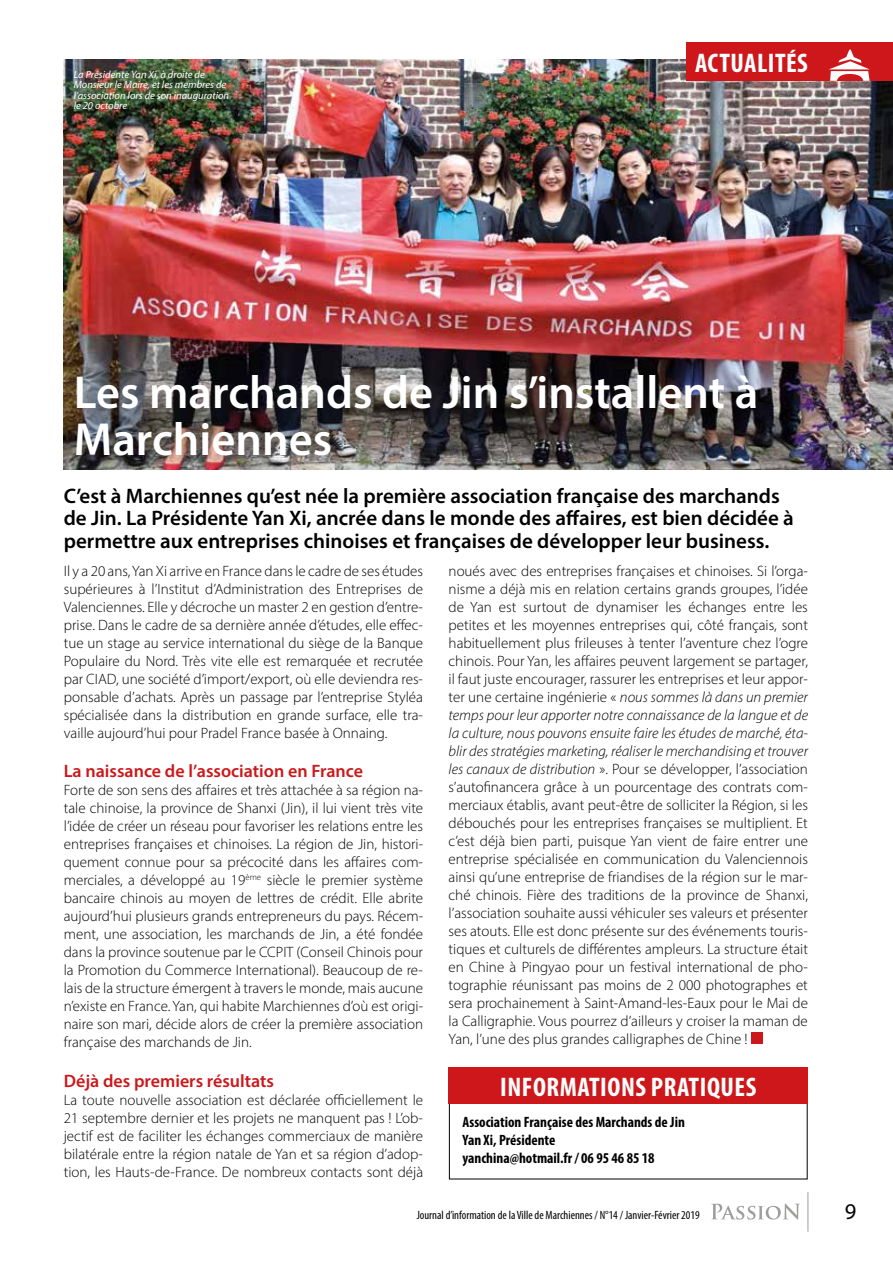
<style>
.page{position:relative;width:893px;height:1263px;background:#fff}
.page>*{position:absolute;margin:0;border:0;box-sizing:border-box;transform-origin:0 0}
.t1{font:600 46.5px/46.5px "Myriad Pro";color:#fff}
.t2{font:700 condensed 27px "Myriad Pro";letter-spacing:.02em;color:#fff}
.t3{font:22.5px "Myriad Pro";color:#000}
.t4{font:600 21px/22.5px "Myriad Pro";color:#000}
.t5{font:600 18px "Myriad Pro";color:#cd171a}
.t6{font:300 15px/18px "Myriad Pro";color:#000;text-align:justify}
.t7{font:700 condensed 15px/18px "Myriad Pro";color:#000}
.t8{font:condensed 12px "Myriad Pro";color:#000}
.t9{font:italic 10.5px/10.5px "Myriad Pro";color:#fff}
.s1{font-style:italic}
</style>
<div class="page">
<svg style="left:711px;top:1203px;width:89px;height:16px"></svg>
<hr style="left:807px;top:1192px;width:1px;height:40px;background:#9d9d9c">
<img style="left:64px;top:60px;width:829px;height:410px">
<div style="left:751px;top:1032px;width:11px;height:12px;background:#cd171a"></div>
<div style="left:449px;top:1067px;width:359px;height:36px;background:#cd171a"></div>
<div style="left:687px;top:43px;width:206px;height:38px;background:#cd171a"></div>
<svg style="left:829px;top:50px;width:41px;height:31px"></svg>
<p class="t9" style="left:74px;top:69px;width:157px">La Présidente Yan Xi, à droite de<br>Monsieur le Maire, et les membres de l’association lors de son inauguration le 20 octobre</p>
<h2 class="t2" style="left:695px;top:46px;width:114px">ACTUALITÉS</h2>
<h1 class="t1" style="left:74px;top:368px;width:686px">Les marchands de Jin s’installent à<br>Marchiennes</h1>
<p class="t4" style="left:64px;top:484px;width:732px">C’est à Marchiennes qu’est née la première association française des marchands de Jin. La Présidente Yan Xi, ancrée dans le monde des affaires, est bien décidée à permettre aux entreprises chinoises et françaises de développer leur business.</p>
<p class="t6" style="left:64px;top:562px;width:361px">Il y a 20 ans, Yan Xi arrive en France dans le cadre de ses études supérieures à l’Institut d’Administration des Entreprises de Valenciennes. Elle y décroche un master 2 en gestion d’entre&shy;prise. Dans le cadre de sa dernière année d’études, elle effec&shy;tue un stage au service international du siège de la Banque Populaire du Nord. Très vite elle est remarquée et recrutée par CIAD, une société d’import/export, où elle deviendra res&shy;ponsable d’achats. Après un passage par l’entreprise Styléa spécialisée dans la distribution en grande surface, elle tra&shy;vaille aujourd’hui pour Pradel France basée à Onnaing.</p>
<p class="t5" style="left:64px;top:760px;width:301px">La naissance de l’association en France</p>
<p class="t6" style="left:64px;top:781px;width:361px">Forte de son sens des affaires et très attachée à sa région na&shy;tale chinoise, la province de Shanxi (Jin), il lui vient très vite l’idée de créer un réseau pour favoriser les relations entre les entreprises françaises et chinoises. La région de Jin, histori&shy;quement connue pour sa précocité dans les affaires com&shy;merciales, a développé au 19<sup>ème</sup> siècle le premier système bancaire chinois au moyen de lettres de crédit. Elle abrite aujourd’hui plusieurs grands entrepreneurs du pays. Récem&shy;ment, une association, les marchands de Jin, a été fondée dans la province soutenue par le CCPIT (Conseil Chinois pour la Promotion du Commerce International). Beaucoup de re&shy;lais de la structure émergent à travers le monde, mais aucune n’existe en France. Yan, qui habite Marchiennes d’où est origi&shy;naire son mari, décide alors de créer la première association française des marchands de Jin.</p>
<p class="t5" style="left:64px;top:1069px;width:212px">Déjà des premiers résultats</p>
<p class="t6" style="left:64px;top:1091px;width:361px">La toute nouvelle association est déclarée officiellement le 21 septembre dernier et les projets ne manquent pas ! L’ob&shy;jectif est de faciliter les échanges commerciaux de manière bilatérale entre la région natale de Yan et sa région d’adop&shy;tion, les Hauts-de-France. De nombreux contacts sont déjà</p>
<p class="t6" style="left:449px;top:562px;width:361px">noués avec des entreprises françaises et chinoises. Si l’orga&shy;nisme a déjà mis en relation certains grands groupes, l’idée de Yan est surtout de dynamiser les échanges entre les petites et les moyennes entreprises qui, côté français, sont habituellement plus frileuses à tenter l’aventure chez l’ogre chinois. Pour Yan, les affaires peuvent largement se partager, il faut juste encourager, rassurer les entreprises et leur appor&shy;ter une certaine ingénierie « <span class="s1">nous sommes là dans un premier temps pour leur apporter notre connaissance de la langue et de la culture, nous pouvons ensuite faire les études de marché, éta&shy;blir des stratégies marketing, réaliser le merchandising et trouver les canaux de distribution</span> ». Pour se développer, l’association s’autofinancera grâce à un pourcentage des contrats com&shy;merciaux établis, avant peut-être de solliciter la Région, si les débouchés pour les entreprises françaises se multiplient. Et c’est déjà bien parti, puisque Yan vient de faire entrer une entreprise spécialisée en communication du Valenciennois ainsi qu’une entreprise de friandises de la région sur le mar&shy;ché chinois. Fière des traditions de la province de Shanxi, l’association souhaite aussi véhiculer ses valeurs et présenter ses atouts. Elle est donc présente sur des événements touris&shy;tiques et culturels de différentes ampleurs. La structure était en Chine à Pingyao pour un festival international de pho&shy;tographie réunissant pas moins de 2 000 photographes et sera prochainement à Saint-Amand-les-Eaux pour le Mai de la Calligraphie. Vous pourrez d’ailleurs y croiser la maman de Yan, l’une des plus grandes calligraphes de Chine !</p>
<h2 class="t2" style="left:500px;top:1070px;width:258px">INFORMATIONS PRATIQUES</h2>
<p class="t7" style="left:462px;top:1112px;width:224px">Association Française des Marchands de Jin<br>Yan Xi, Présidente<br>yanchina@hotmail.fr / 06 95 46 85 18</p>
<p class="t8" style="left:417px;top:1208px;width:284px">Journal d’information de la Ville de Marchiennes / N°14 / Janvier-Février 2019</p>
<h3 class="t3" style="left:845px;top:1198px;width:13px">9</h3>
</div>
